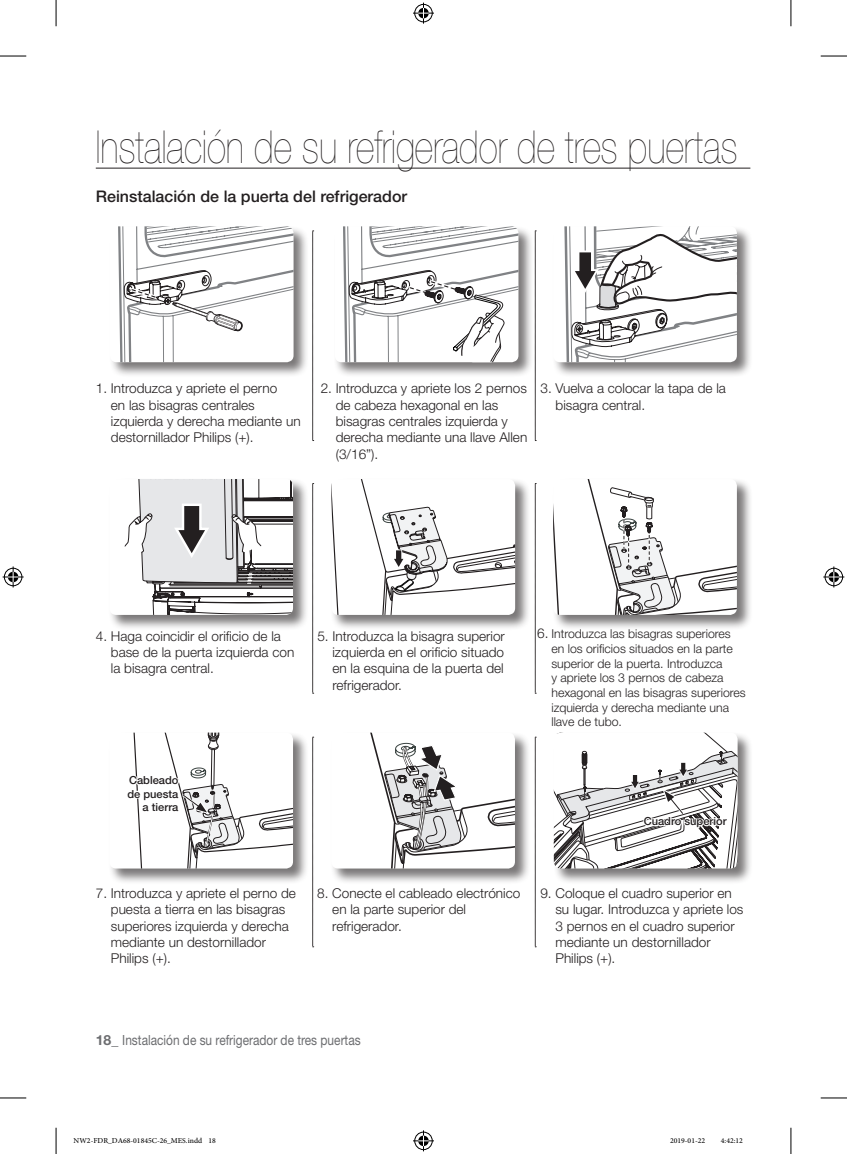
<style>
.page{position:relative;width:847px;height:1154px;background:#fff}
.page>*{position:absolute;margin:0;border:0;box-sizing:border-box;transform-origin:0 0}
.t1{font:200 45.5px "Helvetica Neue LTW1 G";color:#231f20;scale:.8 1}
.t2{font:500 16.1px "Helvetica Neue LT Pro";color:#231f20}
.t3{font:14px "Helvetica Neue LT Pro";color:#6c6d70;scale:.85 1}
.t4{font:300 13.65px/16.3px "Helvetica Neue LT Pro";color:#231f20}
.t5{font:300 12.25px/14.7px "Helvetica Neue LT Pro";color:#231f20}
.t6{font:500 11.03px/13.3px "Helvetica Neue LT Pro";color:#231f20;text-align:right}
.t7{font:10.5px "Adobe Arabic";color:#000}
.s1{font-size:13.65px}
.s2{font-weight:700}
</style>
<div class="page">
<hr style="left:96px;top:168px;width:654px;height:1px;background:#231f20">
<div style="left:330px;top:478px;width:201px;height:153px;background:#231f20;opacity:.6"></div>
<svg style="left:331px;top:479px;width:184px;height:136px"></svg>
<div style="left:330px;top:732px;width:200px;height:152px;background:#231f20;opacity:.6"></div>
<svg style="left:331px;top:732px;width:183px;height:136px"></svg>
<div style="left:552px;top:478px;width:200px;height:153px;background:#231f20;opacity:.6"></div>
<svg style="left:553px;top:479px;width:183px;height:136px"></svg>
<div style="left:552px;top:732px;width:201px;height:152px;background:#231f20;opacity:.6"></div>
<div style="left:108px;top:732px;width:201px;height:152px;background:#231f20;opacity:.6"></div>
<div style="left:109px;top:732px;width:184px;height:136px;background:#fff;border-radius:7px"></div>
<svg style="left:312px;top:483px;width:1px;height:211px"></svg>
<svg style="left:312px;top:737px;width:1px;height:210px"></svg>
<svg style="left:534px;top:483px;width:2px;height:211px"></svg>
<svg style="left:534px;top:737px;width:2px;height:210px"></svg>
<div style="left:552px;top:226px;width:200px;height:152px;background:#231f20;opacity:.6"></div>
<div style="left:553px;top:226px;width:183px;height:136px;background:#fff;border-radius:7px"></div>
<svg style="left:564px;top:226px;width:172px;height:136px"></svg>
<div style="left:108px;top:478px;width:201px;height:153px;background:#231f20;opacity:.6"></div>
<div style="left:109px;top:479px;width:184px;height:136px;background:#fff;border-radius:7px"></div>
<svg style="left:114px;top:479px;width:179px;height:136px"></svg>
<svg style="left:312px;top:231px;width:1px;height:210px"></svg>
<svg style="left:534px;top:231px;width:2px;height:210px"></svg>
<div style="left:109px;top:226px;width:200px;height:152px;background:#231f20;opacity:.6"></div>
<div style="left:110px;top:226px;width:183px;height:136px;background:#fff;border-radius:7px"></div>
<svg style="left:118px;top:226px;width:175px;height:136px"></svg>
<div style="left:333px;top:226px;width:201px;height:152px;background:#231f20;opacity:.6"></div>
<div style="left:334px;top:226px;width:184px;height:136px;background:#fff;border-radius:7px"></div>
<svg style="left:343px;top:226px;width:175px;height:136px"></svg>
<svg style="left:133px;top:732px;width:160px;height:136px"></svg>
<svg style="left:553px;top:732px;width:184px;height:136px"></svg>
<svg style="left:0;top:56px;width:26px;height:1px"></svg>
<svg style="left:820px;top:56px;width:26px;height:1px"></svg>
<svg style="left:0;top:1097px;width:26px;height:1px"></svg>
<svg style="left:820px;top:1097px;width:26px;height:1px"></svg>
<svg style="left:56px;top:0;width:1px;height:26px"></svg>
<svg style="left:56px;top:1128px;width:1px;height:26px"></svg>
<svg style="left:790px;top:0;width:1px;height:26px"></svg>
<svg style="left:790px;top:1128px;width:1px;height:26px"></svg>
<svg style="left:413px;top:3px;width:21px;height:21px"></svg>
<svg style="left:413px;top:1130px;width:21px;height:21px"></svg>
<svg style="left:3px;top:566px;width:21px;height:21px"></svg>
<svg style="left:823px;top:566px;width:21px;height:21px"></svg>
<h1 class="t1" style="left:96px;top:120px;width:803px">Instalación de su refrigerador de tres puertas</h1>
<p class="t2" style="left:96px;top:187px;width:313px">Reinstalación de la puerta del refrigerador</p>
<p class="t4" style="left:111px;top:380px;width:191px;text-indent:-15px">1. Introduzca y apriete el perno<br>en las bisagras centrales izquierda y derecha mediante un destornillador Philips (+).</p>
<p class="t4" style="left:335px;top:380px;width:193px;text-indent:-15px">2. Introduzca y apriete los 2 pernos de cabeza hexagonal en las bisagras centrales izquierda y derecha mediante una llave Allen (3/16”).</p>
<p class="t4" style="left:555px;top:380px;width:172px;text-indent:-15px">3. Vuelva a colocar la tapa de la bisagra central.</p>
<p class="t4" style="left:111px;top:627px;width:185px;text-indent:-15px">4. Haga coincidir el orificio de la base de la puerta izquierda con la bisagra central.</p>
<p class="t4" style="left:332px;top:627px;width:174px;text-align:justify;text-indent:-15px">5. Introduzca la bisagra superior izquierda en el orificio situado en la esquina de la puerta del refrigerador.</p>
<p class="t6" style="left:127px;top:773px;width:53px">Cableado de puesta a tierra</p>
<p class="t5" style="left:551px;top:626px;width:196px;text-indent:-14px"><span class="s1">6.</span> Introduzca las bisagras superiores en los orificios situados en la parte superior de la puerta. Introduzca<br>y apriete los 3 pernos de cabeza hexagonal en las bisagras superiores izquierda y derecha mediante una llave de tubo.</p>
<p class="t6" style="left:643px;top:814px;width:84px">Cuadro superior</p>
<p class="t4" style="left:111px;top:885px;width:186px;text-indent:-15px">7. Introduzca y apriete el perno de puesta a tierra en las bisagras superiores izquierda y derecha mediante un destornillador<br>Philips (+).</p>
<p class="t4" style="left:332px;top:885px;width:189px;text-indent:-15px">8. Conecte el cableado electrónico en la parte superior del refrigerador.</p>
<p class="t4" style="left:555px;top:885px;width:189px;text-indent:-15px">9. Coloque el cuadro superior en su lugar. Introduzca y apriete los<br>3 pernos en el cuadro superior mediante un destornillador<br>Philips (+).</p>
<p class="t3" style="left:96px;top:1031px;width:313px"><span class="s2">18_</span> Instalación de su refrigerador de tres puertas</p>
<p class="t7" style="left:74px;top:1133px;width:144px">NW2-FDR_DA68-01845C-26_MES.indd 18</p>
<p class="t7" style="left:669px;top:1133px;width:37px">2019-01-22</p>
<p class="t7" style="left:720px;top:1133px;width:24px">4:42:12</p>
</div>
